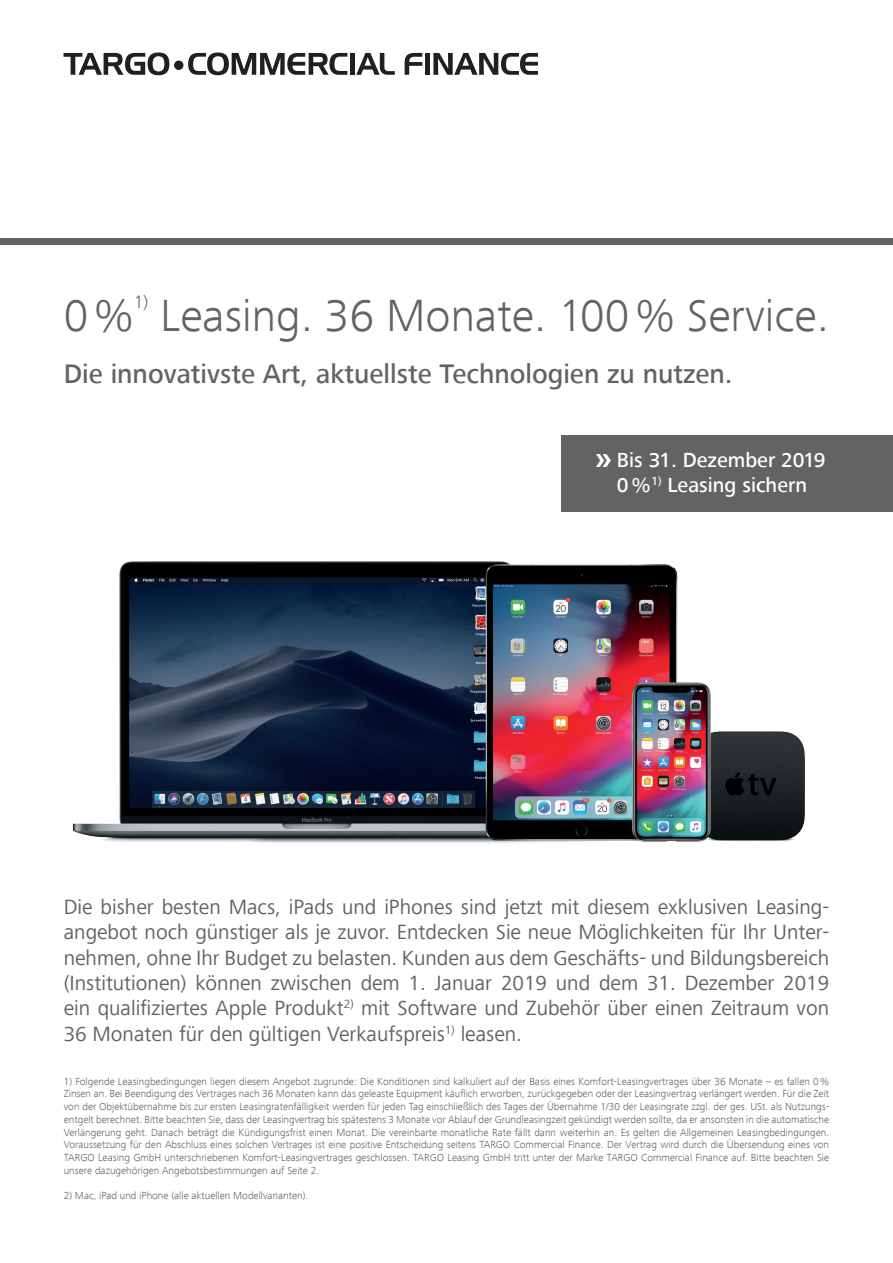
<style>
.page{position:relative;width:893px;height:1263px;background:#fff}
.page>*{position:absolute;margin:0;border:0;box-sizing:border-box;transform-origin:0 0}
.t1{font:300 46.5px "Frutiger Next Com";color:#636366}
.t2{font:500 27.6px "Frutiger Next Com";color:#636366}
.t3{font:21.15px/25.5px "Frutiger Next Com";color:#636366;text-align:justify}
.t4{font:500 21px/25.2px "Frutiger Next Com";color:#fff;text-align:center}
.t5{font:300 18.6px "Frutiger Next Com";color:#636366}
.t6{font:300 10.65px/12.8px "Frutiger Next Com";color:#636366;text-align:justify}
.s1{font-weight:700;font-size:33px}
</style>
<div class="page">
<div style="left:0;top:238px;width:893px;height:6px;background:#636366"></div>
<div style="left:561px;top:435px;width:332px;height:76px;background:#636366"></div>
<svg style="left:188px;top:53px;width:159px;height:22px"></svg>
<div style="left:350px;top:53px;width:5px;height:22px;background:#231f20"></div>
<svg style="left:356px;top:53px;width:39px;height:22px"></svg>
<svg style="left:405px;top:53px;width:17px;height:22px"></svg>
<div style="left:425px;top:53px;width:5px;height:22px;background:#231f20"></div>
<svg style="left:433px;top:53px;width:105px;height:22px"></svg>
<svg style="left:174px;top:60px;width:10px;height:10px"></svg>
<svg style="left:64px;top:53px;width:105px;height:22px"></svg>
<img style="left:72px;top:561px;width:733px;height:282px">
<h1 class="t1" style="left:64px;top:289px;width:71px">0%</h1>
<h3 class="t5" style="left:134px;top:291px;width:16px">1)</h3>
<h1 class="t1" style="left:160px;top:289px;width:670px">Leasing. 36 Monate. 100% Service.</h1>
<h2 class="t2" style="left:64px;top:358px;width:670px">Die innovativste Art, aktuellste Technologien zu nutzen.</h2>
<h3 class="t4" style="left:595px;top:447px;width:232px"><span class="s1">»</span> Bis 31. Dezember 2019<br>0%<sup>1)</sup> Leasing sichern</h3>
<p class="t3" style="left:64px;top:894px;width:767px">Die bisher besten Macs, iPads und iPhones sind jetzt mit diesem exklusiven Leasing&shy;angebot noch günstiger als je zuvor. Entdecken Sie neue Möglichkeiten für Ihr Unter&shy;nehmen, ohne Ihr Budget zu belasten. Kunden aus dem Geschäfts- und Bildungsbereich (Institutionen) können zwischen dem 1. Januar 2019 und dem 31. Dezember 2019 ein qualifiziertes Apple Produkt<sup>2)</sup> mit Software und Zubehör über einen Zeitraum von 36 Monaten für den gültigen Verkaufspreis<sup>1)</sup> leasen.</p>
<p class="t6" style="left:64px;top:1075px;width:767px">1) Folgende Leasingbedingungen liegen diesem Angebot zugrunde: Die Konditionen sind kalkuliert auf der Basis eines Komfort-Leasingvertrages über 36 Monate – es fallen 0% Zinsen an. Bei Beendigung des Vertrages nach 36 Monaten kann das geleaste Equipment käuflich erworben, zurückgegeben oder der Leasingvertrag verlängert werden. Für die Zeit von der Objektübernahme bis zur ersten Leasingratenfälligkeit werden für jeden Tag einschließlich des Tages der Übernahme 1/30 der Leasingrate zzgl. der ges. USt. als Nutzungs&shy;entgelt berechnet. Bitte beachten Sie, dass der Leasingvertrag bis spätestens 3 Monate vor Ablauf der Grundleasingzeit gekündigt werden sollte, da er ansonsten in die automatische Verlängerung geht. Danach beträgt die Kündigungsfrist einen Monat. Die vereinbarte monatliche Rate fällt dann weiterhin an. Es gelten die Allgemeinen Leasingbedingungen.<br>Voraussetzung für den Abschluss eines solchen Vertrages ist eine positive Entscheidung seitens TARGO Commercial Finance. Der Vertrag wird durch die Übersendung eines von TARGO Leasing GmbH unterschriebenen Komfort-Leasingvertrages geschlossen. TARGO Leasing GmbH tritt unter der Marke TARGO Commercial Finance auf. Bitte beachten Sie unsere dazugehörigen Angebotsbestimmungen auf Seite 2.</p>
<p class="t6" style="left:64px;top:1189px;width:246px">2) Mac, iPad und iPhone (alle aktuellen Modellvarianten).</p>
</div>
